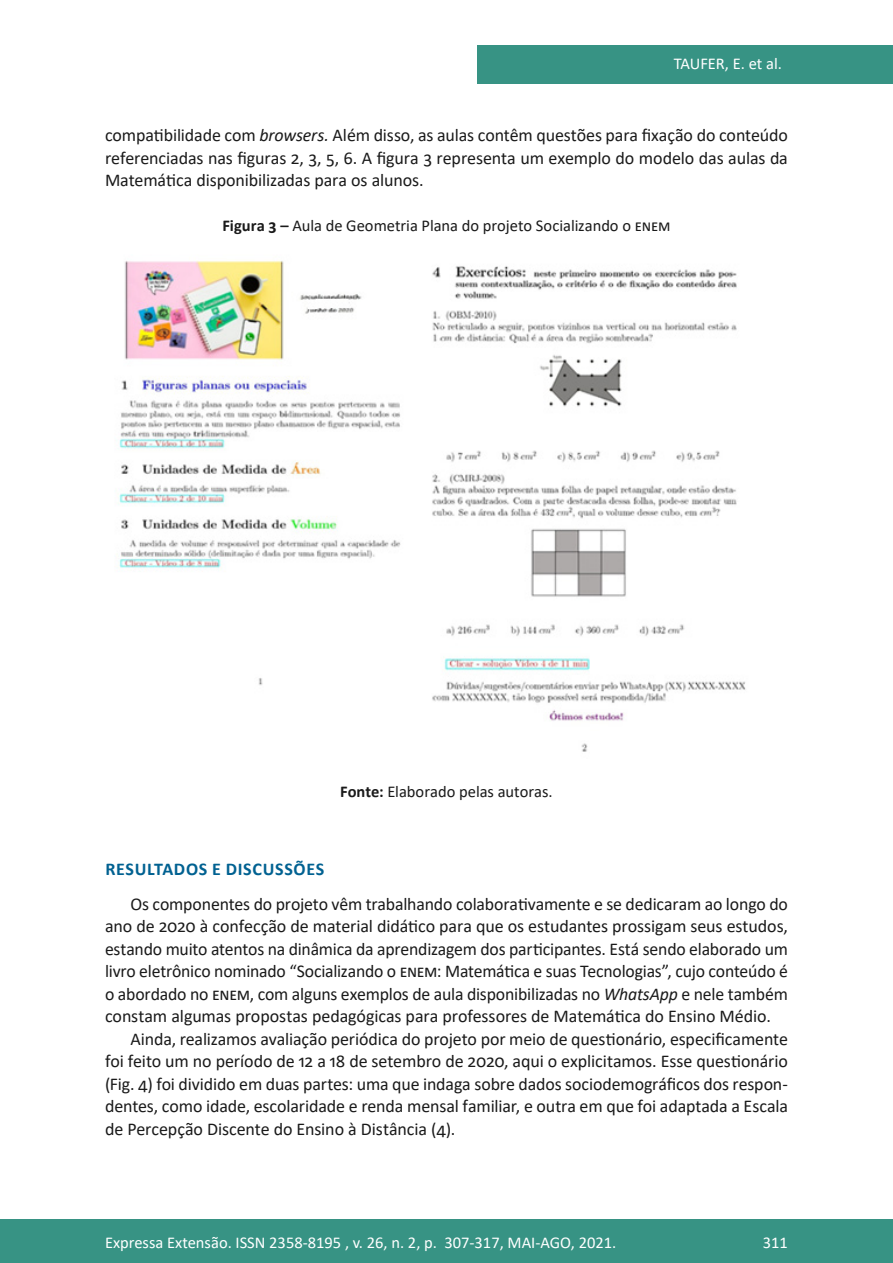
<style>
.page{position:relative;width:893px;height:1263px;background:#fff}
.page>*{position:absolute;margin:0;border:0;box-sizing:border-box;transform-origin:0 0}
.Principal_-_Texto{font:18px/22.5px "Calibri";letter-spacing:-.005em;color:#1a1a1a;text-align:justify}
.Principal_-_Intertít{font:700 18px "Calibri";letter-spacing:.04em;color:#006191}
.t1{font:16.5px "Calibri";color:#fff}
.Imagens_-_Título{font:16.5px "Calibri";color:#1a1a1a}
.Imagens_-_Legenda{font:16.5px "Calibri";color:#1a1a1a}
.s1{font-style:italic}
.s2{font-weight:700}
</style>
<div class="page">
<div style="left:477px;top:45px;width:416px;height:39px;background:#379384"></div>
<div style="left:0;top:1219px;width:893px;height:44px;background:#379384"></div>
<img style="left:118px;top:261px;width:628px;height:491px">
<p class="t1" style="left:674px;top:52px;width:110px">TAUFER, E. et al.</p>
<p class="Principal_-_Texto" style="left:105px;top:123px;width:684px">compatibilidade com <span class="s1">browsers.</span> Além disso, as aulas contêm questões para fixação do conteúdo referenciadas nas figuras 2, 3, 5, 6. A figura 3 representa um exemplo do modelo das aulas da Matemática disponibilizadas para os alunos.</p>
<p class="Imagens_-_Título" style="left:222px;top:214px;width:450px"><span class="s2">Figura 3 –</span> Aula de Geometria Plana do projeto Socializando o ENEM</p>
<p class="Imagens_-_Legenda" style="left:340px;top:780px;width:214px"><span class="s2">Fonte:</span> Elaborado pelas autoras.</p>
<p class="Principal_-_Intertít" style="left:105px;top:856px;width:220px">RESULTADOS E DISCUSSÕES</p>
<p class="Principal_-_Texto" style="left:105px;top:892px;width:685px;text-indent:26px">Os componentes do projeto vêm trabalhando colaborativamente e se dedicaram ao longo do ano de 2020 à confecção de material didático para que os estudantes prossigam seus estudos, estando muito atentos na dinâmica da aprendizagem dos participantes. Está sendo elaborado um livro eletrônico nominado “Socializando o ENEM: Matemática e suas Tecnologias”, cujo conteúdo é o abordado no ENEM, com alguns exemplos de aula disponibilizadas no <span class="s1">WhatsApp</span> e nele também constam algumas propostas pedagógicas para professores de Matemática do Ensino Médio.</p>
<p class="Principal_-_Texto" style="left:105px;top:1027px;width:684px;text-indent:26px">Ainda, realizamos avaliação periódica do projeto por meio de questionário, especificamente foi feito um no período de 12 a 18 de setembro de 2020, aqui o explicitamos. Esse questionário (Fig. 4) foi dividido em duas partes: uma que indaga sobre dados sociodemográficos dos respon&shy;dentes, como idade, escolaridade e renda mensal familiar, e outra em que foi adaptada a Escala de Percepção Discente do Ensino à Distância (4).</p>
<p class="t1" style="left:105px;top:1230px;width:513px">Expressa Extensão. ISSN 2358-8195 , v. 26, n. 2, p. 307-317, MAI-AGO, 2021.</p>
<p class="t1" style="left:763px;top:1230px;width:27px">311</p>
</div>
